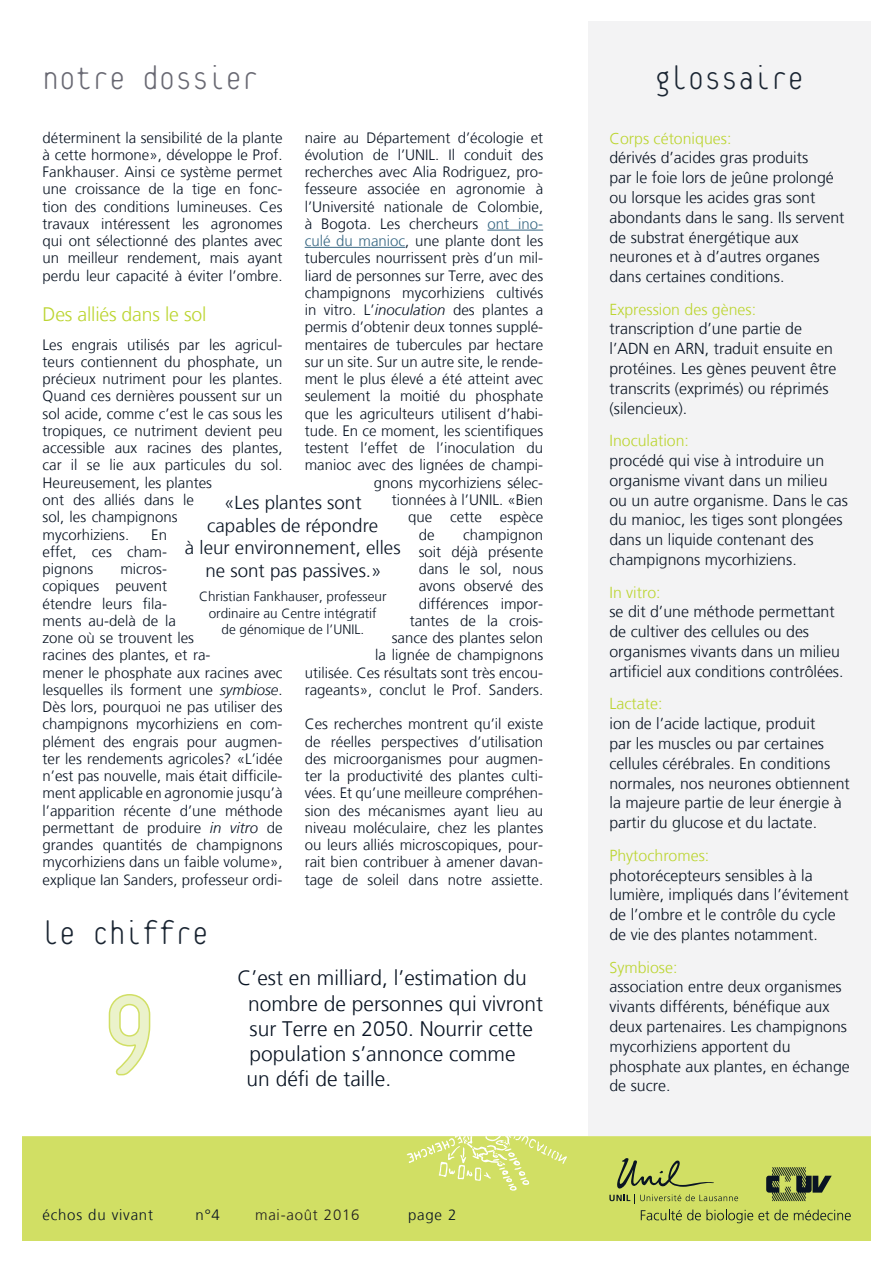
<style>
.page{position:relative;width:893px;height:1263px;background:#fff}
.page>*{position:absolute;margin:0;border:0;box-sizing:border-box;transform-origin:0 0}
.t1{font:117px "Platelet";color:#ebf2cb}
.Titres_rubriques_blo{font:100 36px "Platelet";color:#1a2532}
.t2{font:100 36px "Platelet";color:#696973}
.En_chiffres{font:300 21px/25.2px "Frutiger LT Std";color:#091423}
.Titre_2{font:300 19.5px "Frutiger LT Std";letter-spacing:-.01em;color:#bcd531}
.Exergue{font:300 18.75px/22.5px "Frutiger LT Std";color:#091423;text-align:center}
.Glossaire{font:300 15.9px/19.8px "Frutiger LT Std";color:#091423}
.Texte_article_de_têt{font:300 15px/17.2px "Frutiger LT Std";color:#091423;text-align:justify}
.Onglet_bas_de_page{font:300 15px "Frutiger LT Std";letter-spacing:.05em;color:#091423}
.Onglet_bas_de_page-2{font:300 15px "Frutiger LT Std";letter-spacing:.05em;color:#231f20}
.Exergue-2{font:300 13.5px/16.2px "Frutiger LT Std";color:#091423;text-align:center}
.s1{color:#386783}
.s2{font-style:italic}
.s3{color:#bcd531}
</style>
<div class="page">
<div style="left:22px;top:1136px;width:849px;height:105px;background:#d1df64"></div>
<div style="left:588px;top:21px;width:283px;height:1115px;background:#f3f3f4"></div>
<svg style="left:641px;top:1209px;width:147px;height:14px;background:#afbc58"></svg>
<svg style="left:794px;top:1209px;width:57px;height:11px"></svg>
<svg style="left:609px;top:1158px;width:129px;height:45px;background:#b8c65c"></svg>
<svg style="left:766px;top:1167px;width:66px;height:34px;background:#7d8a48"></svg>
<hr style="left:487px;top:230px;width:56px;height:1px;background:#386783">
<hr style="left:305px;top:247px;width:100px;height:1px;background:#386783">
<svg style="left:108px;top:994px;width:43px;height:82px"></svg>
<h2 class="t2" style="left:43px;top:64px;width:218px">notre dossier</h2>
<p class="Texte_article_de_têt" style="left:43px;top:129px;width:242px">déterminent la sensibilité de la plante à cette hormone», développe le Prof.<br>Fankhauser. Ainsi ce système permet une croissance de la tige en fonc&shy;tion des conditions lumineuses. Ces travaux intéressent les agronomes qui ont sélectionné des plantes avec un meilleur rendement, mais ayant perdu leur capacité à éviter l’ombre.</p>
<p class="Titre_2" style="left:43px;top:304px;width:165px">Des alliés dans le sol</p>
<p class="Texte_article_de_têt" style="left:43px;top:336px;width:242px;text-align:left">Les engrais utilisés par les agricul&shy;teurs contiennent du phosphate, un précieux nutriment pour les plantes.<br>Quand ces dernières poussent sur un sol acide, comme c’est le cas sous les tropiques, ce nutriment devient peu accessible aux racines des plantes, car il se lie aux particules du sol.<br>Heureusement, les plantes<br>ont des alliés dans le<br>sol, les champignons<br>mycorhiziens.</p>
<p class="Texte_article_de_têt" style="left:305px;top:129px;width:240px">naire au Département d’écologie et</p>
<p class="Texte_article_de_têt" style="left:305px;top:146px;width:240px">évolution de l’UNIL. Il conduit des</p>
<p class="Texte_article_de_têt" style="left:305px;top:164px;width:240px">recherches avec Alia Rodriguez, pro-</p>
<p class="Texte_article_de_têt" style="left:305px;top:181px;width:240px">fesseure associée en agronomie à</p>
<p class="Texte_article_de_têt" style="left:305px;top:198px;width:240px">l’Université nationale de Colombie,</p>
<p class="Texte_article_de_têt" style="left:305px;top:215px;width:240px">à Bogota. Les chercheurs <span class="s1">ont ino-</span></p>
<p class="Texte_article_de_têt" style="left:305px;top:233px;width:240px"><span class="s1">culé du manioc</span>, une plante dont les</p>
<p class="Texte_article_de_têt" style="left:305px;top:250px;width:240px">tubercules nourrissent près d’un mil-</p>
<p class="Texte_article_de_têt" style="left:305px;top:267px;width:240px">liard de personnes sur Terre, avec des</p>
<p class="Texte_article_de_têt" style="left:305px;top:284px;width:240px">champignons mycorhiziens cultivés</p>
<p class="Texte_article_de_têt" style="left:305px;top:302px;width:240px">in vitro. L’<span class="s2">inoculation</span> des plantes a</p>
<p class="Texte_article_de_têt" style="left:305px;top:319px;width:240px">permis d’obtenir deux tonnes supplé-</p>
<p class="Texte_article_de_têt" style="left:305px;top:336px;width:240px">mentaires de tubercules par hectare</p>
<p class="Texte_article_de_têt" style="left:305px;top:353px;width:240px">sur un site. Sur un autre site, le rende-</p>
<p class="Texte_article_de_têt" style="left:305px;top:371px;width:240px">ment le plus élevé a été atteint avec</p>
<p class="Texte_article_de_têt" style="left:305px;top:388px;width:240px">seulement la moitié du phosphate</p>
<p class="Texte_article_de_têt" style="left:305px;top:405px;width:240px">que les agriculteurs utilisent d’habi-</p>
<p class="Texte_article_de_têt" style="left:305px;top:422px;width:240px">tude. En ce moment, les scientifiques</p>
<p class="Texte_article_de_têt" style="left:305px;top:440px;width:240px">testent l’effet de l’inoculation du</p>
<p class="Texte_article_de_têt" style="left:305px;top:457px;width:240px">manioc avec des lignées de champi-</p>
<p class="Texte_article_de_têt" style="left:374px;top:474px;width:171px">gnons mycorhiziens sélec-</p>
<p class="Texte_article_de_têt" style="left:392px;top:491px;width:153px">tionnées à l’UNIL. «Bien</p>
<p class="Texte_article_de_têt" style="left:408px;top:509px;width:136px">que cette espèce</p>
<p class="Texte_article_de_têt" style="left:419px;top:526px;width:17px">de</p>
<p class="Exergue" style="left:185px;top:492px;width:217px">«Les plantes sont<br>capables de répondre<br>à leur environnement, elles ne sont pas passives.»</p>
<p class="Exergue-2" style="left:199px;top:589px;width:189px">Christian Fankhauser, professeur ordinaire au Centre intégratif<br>de génomique de l’UNIL.</p>
<p class="Texte_article_de_têt" style="left:305px;top:526px;width:240px;text-align:right">champignon<br>soit déjà présente<br>dans le sol, nous<br>avons observé des<br>différences impor-<br>tantes de la crois-<br>sance des plantes selon<br>la lignée de champignons<br>utilisée. Ces résultats sont très encou&shy;rageants», conclut le Prof. Sanders.</p>
<p class="Texte_article_de_têt" style="left:305px;top:716px;width:240px">Ces recherches montrent qu’il existe de réelles perspectives d’utilisation des microorganismes pour augmen&shy;ter la productivité des plantes culti&shy;vées. Et qu’une meilleure compréhen&shy;sion des mécanismes ayant lieu au niveau moléculaire, chez les plantes ou leurs alliés microscopiques, pour&shy;rait bien contribuer à amener davan&shy;tage de soleil dans notre assiette.</p>
<p class="Texte_article_de_têt" style="left:43px;top:526px;width:126px;text-indent:109px">En effet, ces cham&shy;pignons</p>
<p class="Texte_article_de_têt" style="left:43px;top:560px;width:242px;text-align:left;text-indent:78px">micros-<br>copiques peuvent<br>étendre leurs fila-<br>ments au-delà de la<br>zone où se trouvent les<br>racines des plantes, et ra-<br>mener le phosphate aux racines avec lesquelles ils forment une <span class="s2">symbiose</span>.<br>Dès lors, pourquoi ne pas utiliser des champignons mycorhiziens en com&shy;plément des engrais pour augmen&shy;ter les rendements agricoles? «L’idée n’est pas nouvelle, mais était difficile&shy;ment applicable en agronomie jusqu’à l’apparition récente d’une méthode permettant de produire <span class="s2">in vitro</span> de grandes quantités de champignons mycorhiziens dans un faible volume», explique Ian Sanders, professeur ordi-</p>
<h2 class="Titres_rubriques_blo" style="left:42px;top:919px;width:168px">le chiffre</h2>
<p class="t1" style="left:102px;top:970px;width:56px">9</p>
<p class="En_chiffres" style="left:246px;top:966px;width:298px;text-indent:-9px">C’est en milliard, l’estimation du nombre de personnes qui vivront sur Terre en 2050. Nourrir cette population s’annonce comme<br>un défi de taille.</p>
<p class="Onglet_bas_de_page" style="left:42px;top:1207px;width:112px">échos du vivant</p>
<p class="Onglet_bas_de_page" style="left:196px;top:1207px;width:26px">n°4</p>
<p class="Onglet_bas_de_page-2" style="left:255px;top:1207px;width:106px">mai-août 2016</p>
<p class="Onglet_bas_de_page" style="left:408px;top:1207px;width:50px">page 2</p>
<p class="Titres_rubriques_blo" style="left:655px;top:64px;width:151px">glossaire</p>
<p class="Glossaire" style="left:609px;top:128px;width:237px"><span class="s3">Corps cétoniques:<br></span>dérivés d’acides gras produits<br>par le foie lors de jeûne prolongé ou lorsque les acides gras sont abondants dans le sang. Ils servent de substrat énergétique aux neurones et à d’autres organes dans certaines conditions.</p>
<p class="Glossaire" style="left:609px;top:300px;width:229px"><span class="s3">Expression des gènes: </span>transcription d’une partie de l’ADN en ARN, traduit ensuite en protéines. Les gènes peuvent être transcrits (exprimés) ou réprimés (silencieux).</p>
<p class="Glossaire" style="left:609px;top:431px;width:240px"><span class="s3">Inoculation:<br></span>procédé qui vise à introduire un organisme vivant dans un milieu ou un autre organisme. Dans le cas du manioc, les tiges sont plongées dans un liquide contenant des champignons mycorhiziens.</p>
<p class="Glossaire" style="left:609px;top:582px;width:236px"><span class="s3">In vitro:<br></span>se dit d’une méthode permettant de cultiver des cellules ou des organismes vivants dans un milieu artificiel aux conditions contrôlées.</p>
<p class="Glossaire" style="left:609px;top:694px;width:242px"><span class="s3">Lactate:<br></span>ion de l’acide lactique, produit<br>par les muscles ou par certaines cellules cérébrales. En conditions normales, nos neurones obtiennent la majeure partie de leur énergie à partir du glucose et du lactate.</p>
<p class="Glossaire" style="left:609px;top:846px;width:241px"><span class="s3">Phytochromes:<br></span>photorécepteurs sensibles à la lumière, impliqués dans l’évitement de l’ombre et le contrôle du cycle de vie des plantes notamment.</p>
<p class="Glossaire" style="left:609px;top:957px;width:242px"><span class="s3">Symbiose:<br></span>association entre deux organismes vivants différents, bénéfique aux deux partenaires. Les champignons mycorhiziens apportent du phosphate aux plantes, en échange de sucre.</p>
</div>
